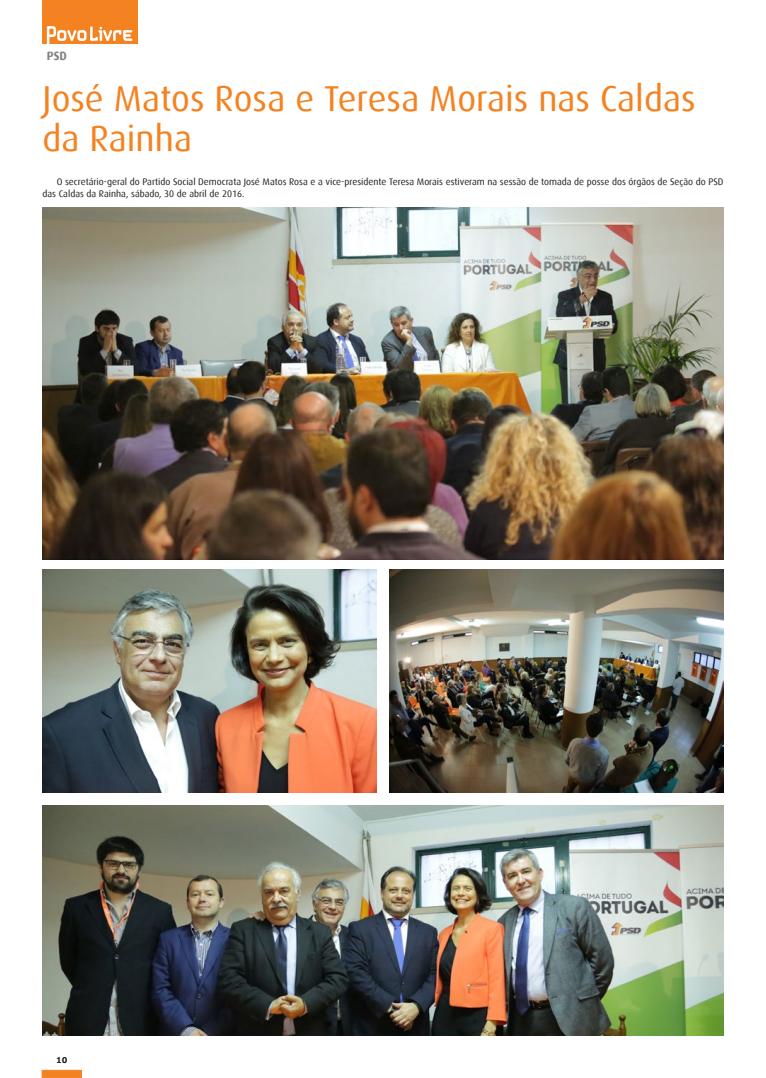
<style>
.page{position:relative;width:766px;height:1078px;background:#fff}
.page>*{position:absolute;margin:0;border:0;box-sizing:border-box;transform-origin:0 0}
.n_titulo{font:36px/40px "Dax";color:#f58220}
.topos{font:700 12px "Dax";color:#808285}
.n_texto{font:9.5px/11.4px "Dax";color:#231f20}
.t1{font:700 8px "Verdana";color:#231f20}
</style>
<div class="page">
<div style="left:42px;top:1069px;width:40px;height:8px;background:#f58220;border:1px solid #f58220"></div>
<div style="left:43px;top:0;width:95px;height:44px;background:#f58220"></div>
<svg style="left:47px;top:26px;width:85px;height:18px"></svg>
<img style="left:43px;top:805px;width:680px;height:230px">
<img style="left:43px;top:569px;width:334px;height:223px">
<img style="left:389px;top:569px;width:334px;height:223px">
<img style="left:43px;top:208px;width:680px;height:351px">
<p class="topos" style="left:47px;top:49px;width:22px">PSD</p>
<p class="n_titulo" style="left:43px;top:79px;width:654px">José Matos Rosa e Teresa Morais nas Caldas da Rainha</p>
<p class="n_texto" style="left:43px;top:176px;width:682px;text-indent:14px">O secretário-geral do Partido Social Democrata José Matos Rosa e a vice-presidente Teresa Morais estiveram na sessão de tomada de posse dos órgãos de Seção do PSD das Caldas da Rainha, sábado, 30 de abril de 2016.</p>
<p class="t1" style="left:56px;top:1053px;width:13px">10</p>
</div>
